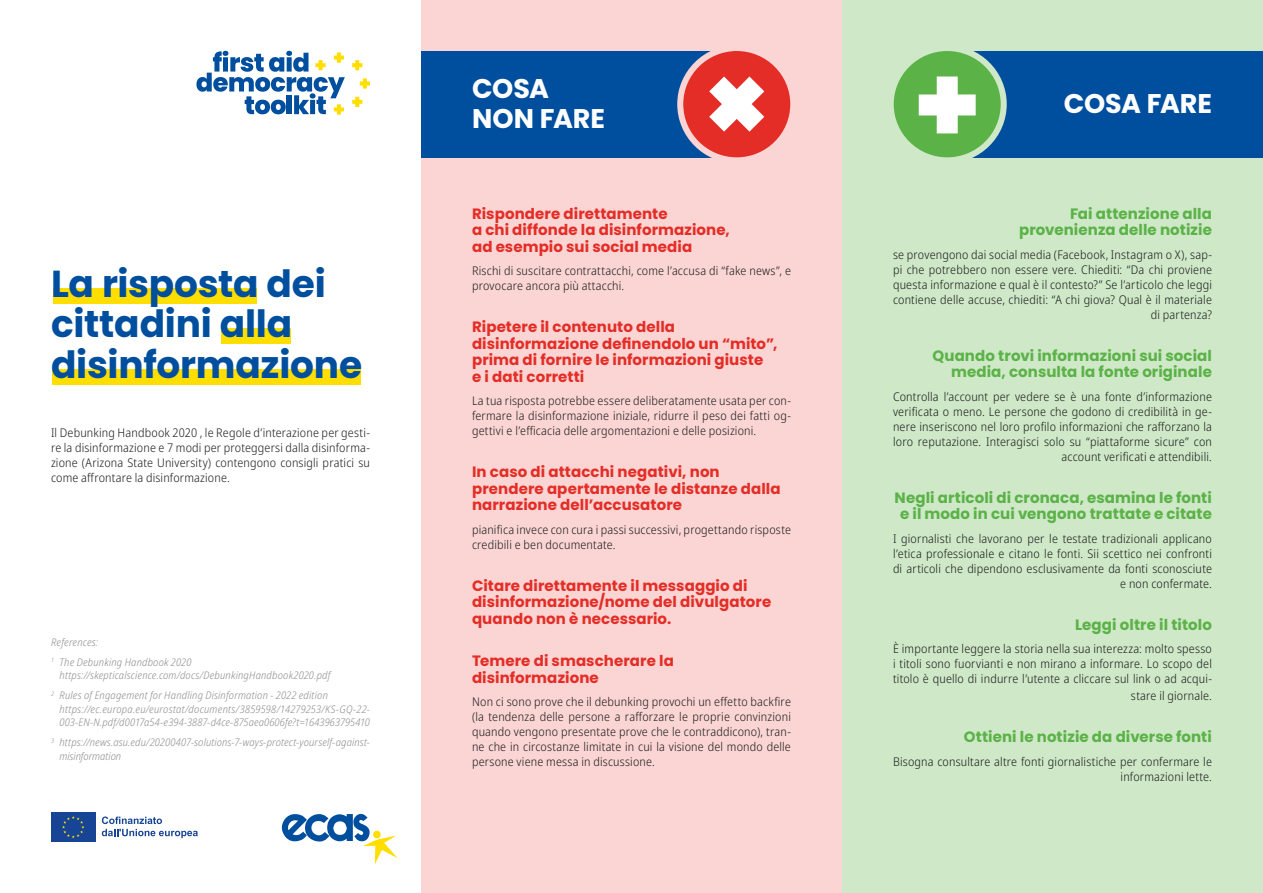
<style>
.page{position:relative;width:1263px;height:893px;background:#fff}
.page>*{position:absolute;margin:0;border:0;box-sizing:border-box;transform-origin:0 0}
.t1{font:700 37.5px/40.5px "Poppins";letter-spacing:-.005em;color:#004f9f}
.t2{font:700 27px/30px "Poppins";letter-spacing:-.005em;color:#fff}
.t3{font:700 15px/16.5px "Poppins";letter-spacing:.005em;color:#e42d26}
.t4{font:700 15px/16.5px "Poppins";letter-spacing:.005em;color:#5bb247;text-align:right}
.t5{font:300 semi-condensed 12px/15px "Noto Sans";letter-spacing:.015em;color:#1d1d1b;text-align:justify}
.t6{font:italic 300 semi-condensed 10.5px/13.5px "Noto Sans";letter-spacing:.02em;color:#8e8e8d}
</style>
<div class="page">
<svg style="left:360px;top:78px;width:10px;height:11px"></svg>
<svg style="left:196px;top:51px;width:149px;height:64px"></svg>
<svg style="left:352px;top:60px;width:10px;height:10px"></svg>
<svg style="left:352px;top:97px;width:10px;height:10px"></svg>
<div style="left:421px;top:0;width:421px;height:893px;background:#fad5d4"></div>
<div style="left:842px;top:0;width:421px;height:893px;background:#cee8c8"></div>
<svg style="left:95px;top:812px;width:1px;height:30px"></svg>
<div style="left:51px;top:812px;width:44px;height:30px;background:#174494"></div>
<svg style="left:62px;top:816px;width:22px;height:22px"></svg>
<svg style="left:102px;top:816px;width:96px;height:22px"></svg>
<svg style="left:282px;top:814px;width:116px;height:50px"></svg>
<div style="left:221px;top:328px;width:69px;height:16px;background:#ffde00"></div>
<div style="left:53px;top:288px;width:203px;height:16px;background:#ffde00"></div>
<div style="left:52px;top:369px;width:309px;height:16px;background:#ffde00"></div>
<div style="left:421px;top:51px;width:319px;height:106px;background:#004f9f"></div>
<div style="left:947px;top:51px;width:316px;height:106px;background:#004f9f"></div>
<svg style="left:680px;top:48px;width:113px;height:112px"></svg>
<div style="left:677px;top:45px;width:119px;height:118px;border:6px solid #fad5d4;border-radius:50%"></div>
<svg style="left:687px;top:54px;width:100px;height:100px;background:#e56967"></svg>
<div style="left:891px;top:48px;width:113px;height:112px;background:#5bb247;border-radius:50%"></div>
<div style="left:888px;top:45px;width:119px;height:118px;border:6px solid #cee8c8;border-radius:50%"></div>
<div style="left:919px;top:94px;width:57px;height:21px;background:#fff"></div>
<div style="left:937px;top:77px;width:21px;height:56px;background:#fff"></div>
<h1 class="t1" style="left:51px;top:264px;width:313px">La risposta dei cittadini alla disinformazione</h1>
<p class="t5" style="left:51px;top:426px;width:320px">Il Debunking Handbook 2020 , le Regole d’interazione per gesti&shy;re la disinformazione e 7 modi per proteggersi dalla disinforma&shy;zione (Arizona State University) contengono consigli pratici su come affrontare la disinformazione.</p>
<p class="t6" style="left:51px;top:632px;width:142px;line-height:20px">References:<br><sup>1</sup> The Debunking Handbook 2020</p>
<p class="t6" style="left:51px;top:666px;width:281px;line-height:19.8px;text-align:right">https://skepticalscience.com/docs/DebunkingHandbook2020.pdf<br><sup>2</sup> Rules of Engagement for Handling Disinformation - 2022 edition</p>
<p class="t6" style="left:60px;top:702px;width:312px">https://ec.europa.eu/eurostat/documents/3859598/14279253/KS-GQ-22-<br>003-EN-N.pdf/d0017a54-e394-3887-d4ce-875aea0606fe?t=1643963795410</p>
<p class="t6" style="left:60px;top:736px;width:312px;text-indent:-9px"><sup>3</sup> https://news.asu.edu/20200407-solutions-7-ways-protect-yourself-against&shy;misinformation</p>
<h2 class="t2" style="left:472px;top:74px;width:135px">COSA<br>NON FARE</h2>
<p class="t3" style="left:472px;top:205px;width:259px">Rispondere direttamente<br>a chi diffonde la disinformazione, ad esempio sui social media</p>
<p class="t5" style="left:472px;top:264px;width:320px">Rischi di suscitare contrattacchi, come l’accusa di “fake news”, e provocare ancora più attacchi.</p>
<p class="t3" style="left:472px;top:319px;width:307px">Ripetere il contenuto della disinformazione definendolo un “mito”, prima di fornire le informazioni giuste<br>e i dati corretti</p>
<p class="t5" style="left:472px;top:394px;width:320px">La tua risposta potrebbe essere deliberatamente usata per con&shy;fermare la disinformazione iniziale, ridurre il peso dei fatti og&shy;gettivi e l’efficacia delle argomentazioni e delle posizioni.</p>
<p class="t3" style="left:472px;top:464px;width:310px">In caso di attacchi negativi, non prendere apertamente le distanze dalla narrazione dell’accusatore</p>
<p class="t5" style="left:472px;top:522px;width:320px">pianifica invece con cura i passi successivi, progettando risposte credibili e ben documentate.</p>
<p class="t3" style="left:472px;top:577px;width:301px">Citare direttamente il messaggio di disinformazione/nome del divulgatore quando non è necessario.</p>
<p class="t3" style="left:472px;top:653px;width:203px">Temere di smascherare la disinformazione</p>
<p class="t5" style="left:472px;top:694px;width:320px">Non ci sono prove che il debunking provochi un effetto backfire (la tendenza delle persone a rafforzare le proprie convinzioni quando vengono presentate prove che le contraddicono), tran&shy;ne che in circostanze limitate in cui la visione del mondo delle persone viene messa in discussione.</p>
<h2 class="t2" style="left:1064px;top:89px;width:149px">COSA FARE</h2>
<p class="t4" style="left:1019px;top:205px;width:194px">Fai attenzione alla provenienza delle notizie</p>
<p class="t5" style="left:893px;top:247px;width:320px;text-align:right">se provengono dai social media (Facebook, Instagram o X), sap&shy;pi che potrebbero non essere vere. Chiediti: “Da chi proviene questa informazione e qual è il contesto?” Se l’articolo che leggi contiene delle accuse, chiediti: “A chi giova? Qual è il materiale di partenza?</p>
<p class="t4" style="left:932px;top:347px;width:281px">Quando trovi informazioni sui social media, consulta la fonte originale</p>
<p class="t5" style="left:893px;top:389px;width:320px;text-align:right">Controlla l’account per vedere se è una fonte d’informazione verificata o meno. Le persone che godono di credibilità in ge&shy;nere inseriscono nel loro profilo informazioni che rafforzano la loro reputazione. Interagisci solo su “piattaforme sicure” con account verificati e attendibili.</p>
<p class="t4" style="left:895px;top:489px;width:319px;text-align:center">Negli articoli di cronaca, esamina le fonti e il modo in cui vengono trattate e citate</p>
<p class="t5" style="left:893px;top:531px;width:320px;text-align:right">I giornalisti che lavorano per le testate tradizionali applicano l’etica professionale e citano le fonti. Sii scettico nei confronti di articoli che dipendono esclusivamente da fonti sconosciute e non confermate.</p>
<p class="t4" style="left:1075px;top:616px;width:138px">Leggi oltre il titolo</p>
<p class="t5" style="left:893px;top:642px;width:320px">È importante leggere la storia nella sua interezza: molto spesso i titoli sono fuorvianti e non mirano a informare. Lo scopo del titolo è quello di indurre l’utente a cliccare sul link o ad acqui-</p>
<p class="t5" style="left:1131px;top:688px;width:83px">stare il giornale.</p>
<p class="t4" style="left:964px;top:729px;width:250px">Ottieni le notizie da diverse fonti</p>
<p class="t5" style="left:893px;top:754px;width:320px;text-align:right">Bisogna consultare altre fonti giornalistiche per confermare le informazioni lette.</p>
</div>
